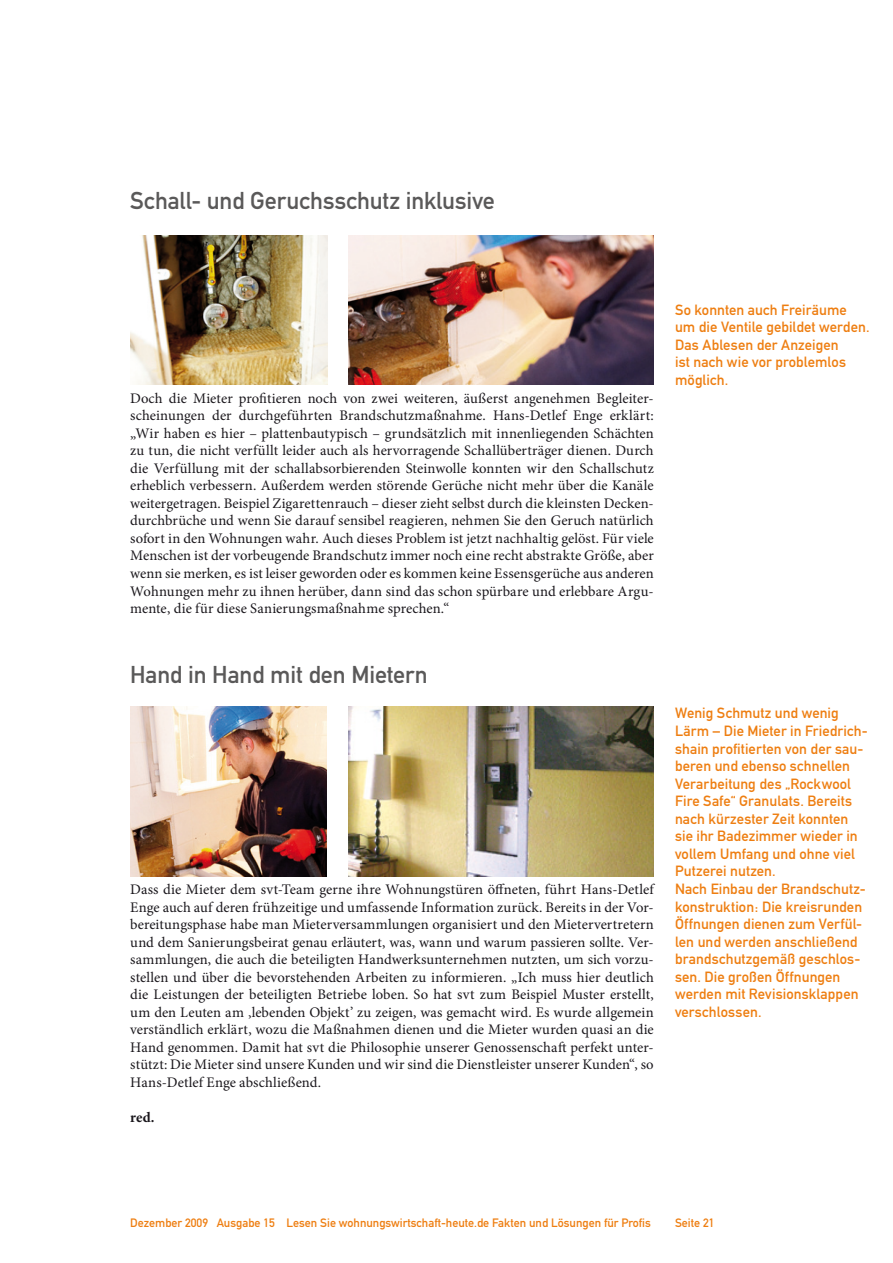
<style>
.page{position:relative;width:893px;height:1263px;background:#fff}
.page>*{position:absolute;margin:0;border:0;box-sizing:border-box;transform-origin:0 0}
.Überschrift_Grau{font:24px "DIN Mittelschrift";letter-spacing:-.005em;color:#5a5959}
.Fließtext_erste_Zeil{font:14.7px/17.5px "Minion Pro";letter-spacing:.005em;color:#1a171c;text-align:justify}
.Bildunterschrift{font:14.7px/17.5px "DIN Mittelschrift";letter-spacing:.005em;color:#ee7e11}
.AUTOR{font:700 14.7px "Minion Pro";color:#1a171c}
.t1{font:12px "DIN Mittelschrift";color:#ee7e11}
</style>
<div class="page">
<img style="left:348px;top:235px;width:306px;height:150px">
<img style="left:130px;top:235px;width:197px;height:150px">
<img style="left:130px;top:707px;width:197px;height:169px">
<img style="left:348px;top:707px;width:306px;height:169px">
<p class="Überschrift_Grau" style="left:130px;top:187px;width:366px">Schall- und Geruchsschutz inklusive</p>
<p class="Fließtext_erste_Zeil" style="left:130px;top:389px;width:525px">Doch die Mieter profitieren noch von zwei weiteren, äußerst angenehmen Begleiter&shy;scheinungen der durchgeführten Brandschutzmaßnahme. Hans-Detlef Enge erklärt: „Wir haben es hier – plattenbautypisch – grundsätzlich mit innenliegenden Schächten zu tun, die nicht verfüllt leider auch als hervorragende Schallüberträger dienen. Durch die Verfüllung mit der schallabsorbierenden Steinwolle konnten wir den Schallschutz erheblich verbessern. Außerdem werden störende Gerüche nicht mehr über die Kanäle weitergetragen. Beispiel Zigarettenrauch – dieser zieht selbst durch die kleinsten Decken&shy;durchbrüche und wenn Sie darauf sensibel reagieren, nehmen Sie den Geruch natürlich sofort in den Wohnungen wahr. Auch dieses Problem ist jetzt nachhaltig gelöst. Für viele Menschen ist der vorbeugende Brandschutz immer noch eine recht abstrakte Größe, aber wenn sie merken, es ist leiser geworden oder es kommen keine Essensgerüche aus anderen Wohnungen mehr zu ihnen herüber, dann sind das schon spürbare und erlebbare Argu&shy;mente, die für diese Sanierungsmaßnahme sprechen.“</p>
<p class="Überschrift_Grau" style="left:130px;top:661px;width:299px">Hand in Hand mit den Mietern</p>
<p class="Fließtext_erste_Zeil" style="left:130px;top:880px;width:525px">Dass die Mieter dem svt-Team gerne ihre Wohnungstüren öffneten, führt Hans-Detlef Enge auch auf deren frühzeitige und umfassende Information zurück. Bereits in der Vor&shy;bereitungsphase habe man Mieterversammlungen organisiert und den Mietervertretern und dem Sanierungsbeirat genau erläutert, was, wann und warum passieren sollte. Ver&shy;sammlungen, die auch die beteiligten Handwerksunternehmen nutzten, um sich vorzu&shy;stellen und über die bevorstehenden Arbeiten zu informieren. „Ich muss hier deutlich die Leistungen der beteiligten Betriebe loben. So hat svt zum Beispiel Muster erstellt, um den Leuten am ‚lebenden Objekt’ zu zeigen, was gemacht wird. Es wurde allgemein verständlich erklärt, wozu die Maßnahmen dienen und die Mieter wurden quasi an die Hand genommen. Damit hat svt die Philosophie unserer Genossenschaft perfekt unter&shy;stützt: Die Mieter sind unsere Kunden und wir sind die Dienstleister unserer Kunden“, so Hans-Detlef Enge abschließend.</p>
<p class="AUTOR" style="left:130px;top:1107px;width:26px">red.</p>
<p class="Bildunterschrift" style="left:675px;top:301px;width:196px">So konnten auch Freiräume um die Ventile gebildet werden.<br>Das Ablesen der Anzeigen<br>ist nach wie vor problemlos möglich.</p>
<p class="Bildunterschrift" style="left:675px;top:705px;width:194px">Wenig Schmutz und wenig<br>Lärm – Die Mieter in Friedrich&shy;shain profitierten von der sau&shy;beren und ebenso schnellen<br>Verarbeitung des „Rockwool<br>Fire Safe“ Granulats. Bereits nach kürzester Zeit konnten sie ihr Badezimmer wieder in vollem Umfang und ohne viel<br>Putzerei nutzen.</p>
<p class="Bildunterschrift" style="left:675px;top:880px;width:192px">Nach Einbau der Brandschutz&shy;konstruktion: Die kreisrunden<br>Öffnungen dienen zum Verfül&shy;len und werden anschließend brandschutzgemäß geschlos&shy;sen. Die großen Öffnungen werden mit Revisionsklappen verschlossen.</p>
<p class="t1" style="left:130px;top:1216px;width:522px">Dezember 2009 Ausgabe 15 Lesen Sie wohnungswirtschaft-heute.de Fakten und Lösungen für Profis</p>
<p class="t1" style="left:675px;top:1216px;width:41px">Seite 21</p>
</div>
